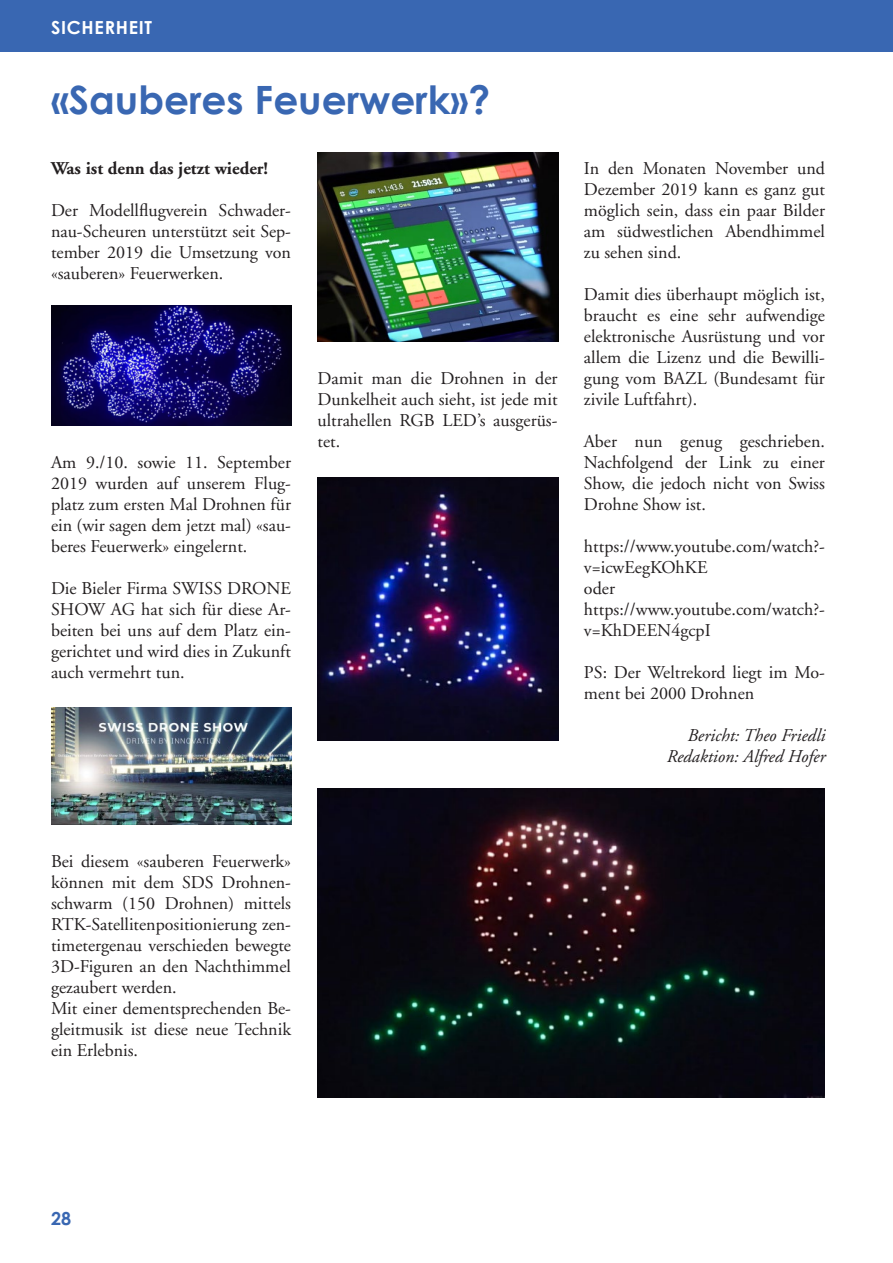
<style>
.page{position:relative;width:893px;height:1263px;background:#fff}
.page>*{position:absolute;margin:0;border:0;box-sizing:border-box;transform-origin:0 0}
.t1{font:700 39px "Century Gothic";color:#3967b2}
.t2{font:18px/21px "Adobe Garamond";color:#231f20;text-align:justify}
.t3{font:italic 18px/21px "Adobe Garamond";color:#231f20;text-align:right}
.t4{font:700 18px "Adobe Garamond";color:#231f20}
.t5{font:700 18px "Century Gothic";letter-spacing:.04em;color:#fff}
.t6{font:700 18px "Century Gothic";color:#3967b2}
</style>
<div class="page">
<div style="left:0;top:0;width:893px;height:51px;background:#3967b2"></div>
<img style="left:51px;top:305px;width:241px;height:121px">
<img style="left:51px;top:708px;width:241px;height:117px">
<img style="left:317px;top:153px;width:241px;height:189px">
<img style="left:317px;top:789px;width:508px;height:309px">
<img style="left:317px;top:477px;width:241px;height:264px">
<p class="t5" style="left:51px;top:16px;width:103px">SICHERHEIT</p>
<h1 class="t1" style="left:51px;top:76px;width:441px">«Sauberes Feuerwerk»?</h1>
<p class="t4" style="left:51px;top:158px;width:219px">Was ist denn das jetzt wieder!</p>
<p class="t2" style="left:51px;top:200px;width:242px">Der Modellflugverein Schwader&shy;nau-Scheuren unterstützt seit Sep&shy;tember 2019 die Umsetzung von «sauberen» Feuerwerken.</p>
<p class="t2" style="left:51px;top:452px;width:242px">Am 9./10. sowie 11. September 2019 wurden auf unserem Flug&shy;platz zum ersten Mal Drohnen für ein (wir sagen dem jetzt mal) «sau&shy;beres Feuerwerk» eingelernt.</p>
<p class="t2" style="left:51px;top:578px;width:242px">Die Bieler Firma SWISS DRONE SHOW AG hat sich für diese Ar&shy;beiten bei uns auf dem Platz ein&shy;gerichtet und wird dies in Zukunft auch vermehrt tun.</p>
<p class="t2" style="left:317px;top:368px;width:242px">Damit man die Drohnen in der Dunkelheit auch sieht, ist jede mit ultrahellen RGB LED’s ausgerüs&shy;tet.</p>
<p class="t2" style="left:584px;top:158px;width:242px">In den Monaten November und Dezember 2019 kann es ganz gut möglich sein, dass ein paar Bilder am südwestlichen Abendhimmel zu sehen sind.</p>
<p class="t2" style="left:584px;top:284px;width:242px">Damit dies überhaupt möglich ist, braucht es eine sehr aufwendige elektronische Ausrüstung und vor allem die Lizenz und die Bewilli&shy;gung vom BAZL (Bundesamt für zivile Luftfahrt).</p>
<p class="t2" style="left:584px;top:431px;width:242px">Aber nun genug geschrieben.<br>Nachfolgend der Link zu einer Show, die jedoch nicht von Swiss Drohne Show ist.</p>
<p class="t2" style="left:584px;top:536px;width:242px;text-align:left">https://www.youtube.com/watch?- v=icwEegKOhKE<br>oder https://www.youtube.com/watch?- v=KhDEEN4gcpI</p>
<p class="t2" style="left:584px;top:662px;width:242px">PS: Der Weltrekord liegt im Mo&shy;ment bei 2000 Drohnen</p>
<p class="t3" style="left:666px;top:725px;width:160px">Bericht: Theo Friedli<br>Redaktion: Alfred Hofer</p>
<p class="t2" style="left:51px;top:851px;width:242px;text-align:left">Bei diesem «sauberen Feuerwerk» können mit dem SDS Drohnen&shy;schwarm (150 Drohnen) mittels<br>RTK-Satellitenpositionierung zen&shy;timetergenau verschieden bewegte<br>3D-Figuren an den Nachthimmel gezaubert werden.<br>Mit einer dementsprechenden Be&shy;gleitmusik ist diese neue Technik ein Erlebnis.</p>
<p class="t6" style="left:51px;top:1207px;width:22px">28</p>
</div>
